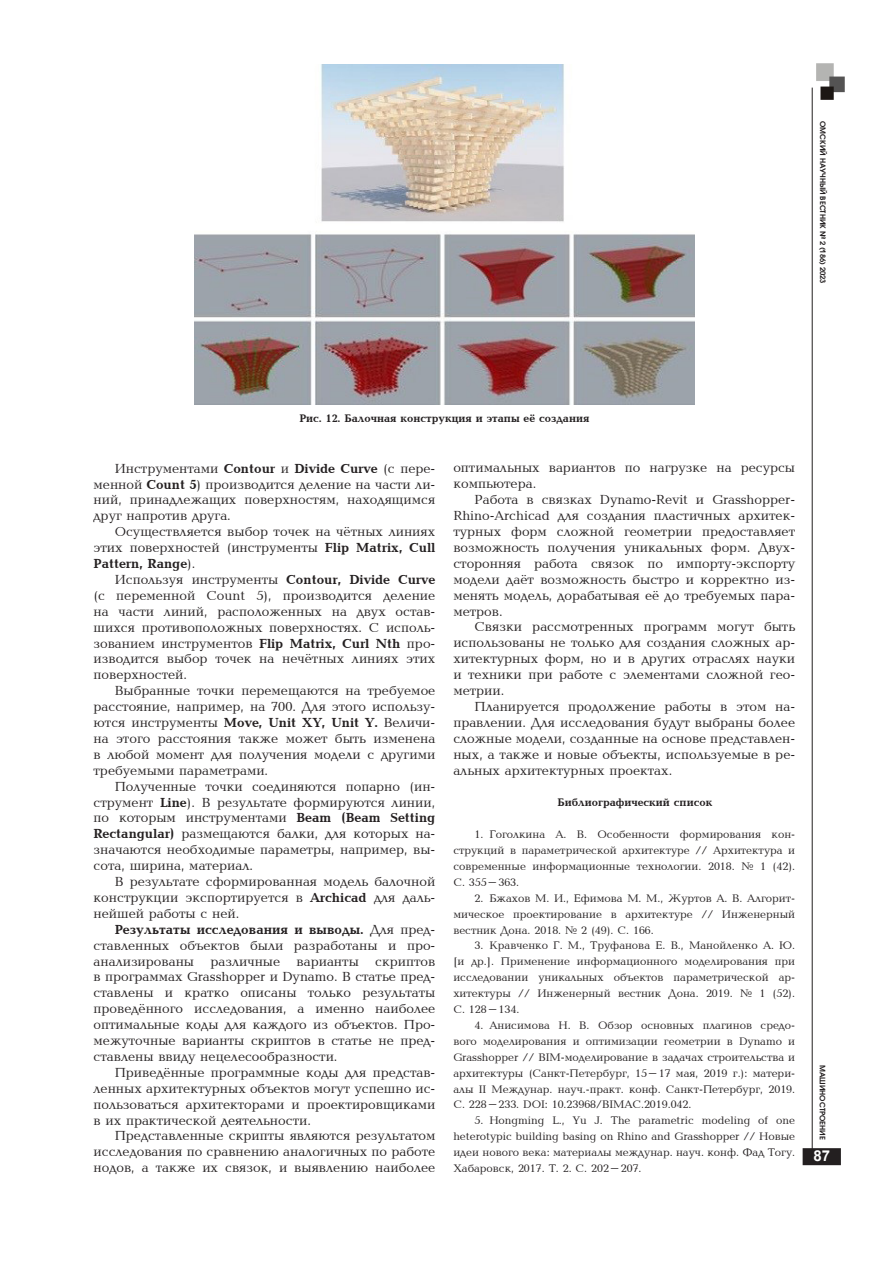
<style>
.page{position:relative;width:893px;height:1263px;background:#fff}
.page>*{position:absolute;margin:0;border:0;box-sizing:border-box;transform-origin:0 0}
.t1{font:700 15px "Arial";color:#fff}
.основной_текст{font:13.5px/15.9px "Baltica CTT";color:#231f20;text-align:justify}
.библиогр__список_при{font:11.25px/15.9px "Baltica CTT";color:#231f20;text-align:justify}
.подрисуночная_подпис{font:700 11.25px "Baltica C";color:#231f20}
.заголовок_библиог_сп{font:700 11.25px "Baltica C";color:#231f20}
.t2{font:600 7.5px "Avant Garde Gothic C";color:#231f20}
.s1{font-family:"Baltica C";font-weight:700}
</style>
<div class="page">
<div style="left:803px;top:1149px;width:37px;height:15px;background:#231f20"></div>
<div style="left:803px;top:1148px;width:38px;height:17px;border:2px solid #231f20"></div>
<hr style="left:812px;top:88px;width:1px;height:1071px;background:#231f20">
<img style="left:816px;top:63px;width:29px;height:37px">
<img style="left:194px;top:64px;width:501px;height:340px">
<p class="t2" style="left:827px;top:121px;width:164px;rotate:90deg">ОМСКИЙ НАУЧНЫЙ ВЕСТНИК № 2 (186) 2023</p>
<p class="подрисуночная_подпис" style="left:299px;top:413px;width:291px">Рис. 12. Балочная конструкция и этапы её создания</p>
<p class="основной_текст" style="left:94px;top:461px;width:343px;text-indent:21px">Инструментами <span class="s1">Contour</span> и <span class="s1">Divide Curve</span> (с пере&shy;менной <span class="s1">Count 5</span>) производится деление на части ли&shy;ний, принадлежащих поверхностям, находящимся друг напротив друга.</p>
<p class="основной_текст" style="left:94px;top:524px;width:343px;text-indent:21px">Осуществляется выбор точек на чётных линиях этих поверхностей (инструменты <span class="s1">Flip Matrix, Cull Pattern, Range</span>).</p>
<p class="основной_текст" style="left:94px;top:572px;width:343px;text-indent:21px">Используя инструменты <span class="s1">Contour, Divide Curve </span>(с переменной Count 5), производится деление на части линий, расположенных на двух остав&shy;шихся противоположных поверхностях. С исполь&shy;зованием инструментов <span class="s1">Flip Matrix, Curl Nth</span> про&shy;изводится выбор точек на нечётных линиях этих поверхностей.</p>
<p class="основной_текст" style="left:94px;top:683px;width:343px;text-indent:21px">Выбранные точки перемещаются на требуемое расстояние, например, на 700. Для этого использу&shy;ются инструменты <span class="s1">Move, Unit XY, Unit Y.</span> Величи&shy;на этого расстояния также может быть изменена в любой момент для получения модели с другими требуемыми параметрами.</p>
<p class="основной_текст" style="left:94px;top:779px;width:343px;text-indent:21px">Полученные точки соединяются попарно (ин&shy;струмент <span class="s1">Line</span>). В результате формируются линии, по которым инструментами <span class="s1">Beam (Beam Setting Rectangular)</span> размещаются балки, для которых на&shy;значаются необходимые параметры, например, вы&shy;сота, ширина, материал.</p>
<p class="основной_текст" style="left:94px;top:874px;width:343px;text-indent:21px">В результате сформированная модель балочной конструкции экспортируется в <span class="s1">Archicad</span> для даль&shy;нейшей работы с ней.</p>
<p class="основной_текст" style="left:94px;top:922px;width:343px;text-indent:21px"><span class="s1">Результаты исследования и выводы.</span> Для пред&shy;ставленных объектов были разработаны и про&shy;анализированы различные варианты скриптов в программах Grasshopper и Dynamo. В статье пред&shy;ставлены и кратко описаны только результаты проведённого исследования, а именно наиболее оптимальные коды для каждого из объектов. Про&shy;межуточные варианты скриптов в статье не пред&shy;ставлены ввиду нецелесообразности.</p>
<p class="основной_текст" style="left:94px;top:1065px;width:343px;text-indent:21px">Приведённые программные коды для представ&shy;ленных архитектурных объектов могут успешно ис&shy;пользоваться архитекторами и проектировщиками в их практической деятельности.</p>
<p class="основной_текст" style="left:94px;top:1129px;width:343px;text-indent:21px">Представленные скрипты являются результатом исследования по сравнению аналогичных по работе нодов, а также их связок, и выявлению наиболее</p>
<p class="основной_текст" style="left:453px;top:461px;width:343px">оптимальных вариантов по нагрузке на ресурсы компьютера.</p>
<p class="основной_текст" style="left:453px;top:492px;width:343px;text-indent:21px">Работа в связках Dynamo-Revit и Grasshopper-Rhino-Archicad для создания пластичных архитек&shy;турных форм сложной геометрии предоставляет возможность получения уникальных форм. Двух&shy;сторонняя работа связок по импорту-экспорту модели даёт возможность быстро и корректно из&shy;менять модель, дорабатывая её до требуемых пара&shy;метров.</p>
<p class="основной_текст" style="left:453px;top:620px;width:343px;text-indent:21px">Связки рассмотренных программ могут быть использованы не только для создания сложных ар&shy;хитектурных форм, но и в других отраслях науки и техники при работе с элементами сложной гео&shy;метрии.</p>
<p class="основной_текст" style="left:453px;top:699px;width:343px;text-indent:21px">Планируется продолжение работы в этом на&shy;правлении. Для исследования будут выбраны более сложные модели, созданные на основе представлен&shy;ных, а также и новые объекты, используемые в ре&shy;альных архитектурных проектах.</p>
<p class="заголовок_библиог_сп" style="left:557px;top:797px;width:156px">Библиографический список</p>
<p class="библиогр__список_при" style="left:453px;top:827px;width:343px;text-indent:21px">1. Гоголкина А. В. Особенности формирования кон&shy;струкций в параметрической архитектуре // Архитектура и современные информационные технологии. 2018. № 1 (42).<br>С. 355–363.</p>
<p class="библиогр__список_при" style="left:453px;top:891px;width:343px;text-indent:21px">2. Бжахов М. И., Ефимова М. М., Журтов А. В. Алгорит&shy;мическое проектирование в архитектуре // Инженерный вестник Дона. 2018. № 2 (49). С. 166.</p>
<p class="библиогр__список_при" style="left:453px;top:938px;width:343px;text-indent:21px">3. Кравченко Г. М., Труфанова Е. В., Манойленко А. Ю. [и др.]. Применение информационного моделирования при исследовании уникальных объектов параметрической ар&shy;хитектуры // Инженерный вестник Дона. 2019. № 1 (52).<br>С. 128–134.</p>
<p class="библиогр__список_при" style="left:453px;top:1018px;width:343px;text-indent:21px">4. Анисимова Н. В. Обзор основных плагинов средо&shy;вого моделирования и оптимизации геометрии в Dynamo и Grasshopper // BIM-моделирование в задачах строительства и архитектуры (Санкт-Петербург, 15–17 мая, 2019 г.): матери&shy;алы II Междунар. науч.-практ. конф. Санкт-Петербург, 2019.<br>С. 228–233. DOI: 10.23968/BIMAC.2019.042.</p>
<p class="библиогр__список_при" style="left:453px;top:1113px;width:343px;text-indent:21px">5. Hongming L., Yu J. The parametric modeling of one heterotypic building basing on Rhino and Grasshopper // Новые идеи нового века: материалы междунар. науч. конф. Фад Тогу.<br>Хабаровск, 2017. Т. 2. С. 202–207.</p>
<p class="t2" style="left:827px;top:1065px;width:76px;rotate:90deg">МАШИНОСТРОЕНИЕ</p>
<p class="t1" style="left:813px;top:1145px;width:18px">87</p>
</div>
